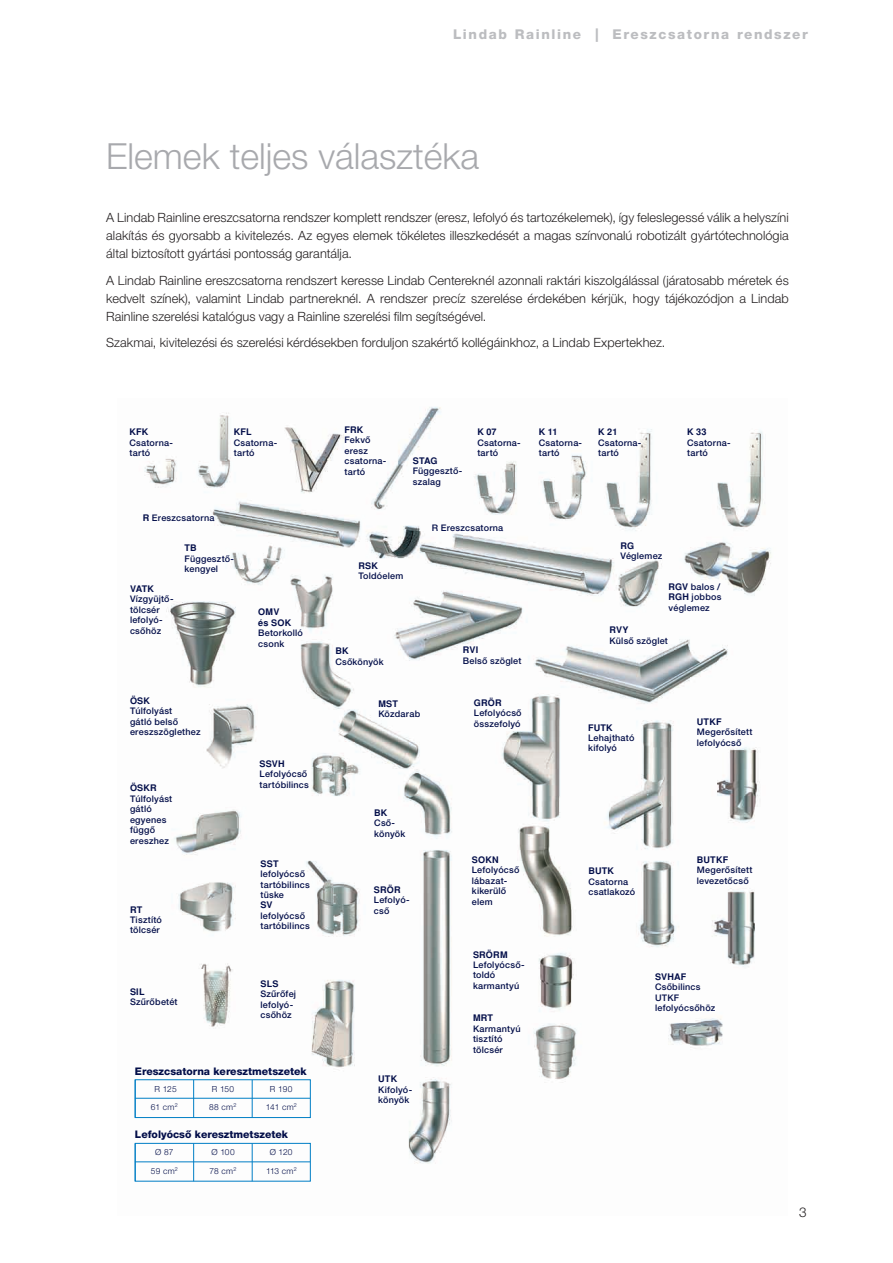
<style>
.page{position:relative;width:893px;height:1263px;background:#fff}
.page>*{position:absolute;margin:0;border:0;box-sizing:border-box;transform-origin:0 0}
.t1{font:300 36px "Helvetica Neue LT Pro";color:#a8a9ad}
.t2{font:800 13.5px "Helvetica Neue LT Pro";letter-spacing:.12em;color:#bcbdc0}
.t3{font:300 13.5px "Helvetica Neue LT Pro";color:#231f20}
.t4{font:300 12.75px/18px "Helvetica Neue LT Pro";letter-spacing:.005em;color:#231f20;text-align:justify}
.t5{font:10.5px "Helvetica H Heavy";color:#030e49}
.t6{font:9px/10.5px "Helvetica H Medium";letter-spacing:.025em;color:#030e49}
.t7{font:9px/10.5px "Helvetica H Bold";letter-spacing:.02em;color:#030e49}
.t8{font:8.4px "Helvetica H Light";letter-spacing:.01em;color:#030e49}
.s1{font-family:"Helvetica H Bold"}
</style>
<div class="page">
<img style="left:134px;top:407px;width:637px;height:775px">
<div style="left:135px;top:1079px;width:176px;height:39px;border:1px solid #007ec5"></div>
<hr style="left:135px;top:1098px;width:175px;height:1px;background:#007ec5">
<hr style="left:193px;top:1080px;width:1px;height:37px;background:#007ec5">
<hr style="left:252px;top:1080px;width:1px;height:37px;background:#007ec5">
<hr style="left:135px;top:1080px;width:1px;height:37px;background:#007ec5">
<div style="left:135px;top:1143px;width:176px;height:38px;border:1px solid #007ec5"></div>
<hr style="left:135px;top:1161px;width:175px;height:1px;background:#007ec5">
<hr style="left:193px;top:1143px;width:1px;height:38px;background:#007ec5">
<hr style="left:252px;top:1143px;width:1px;height:38px;background:#007ec5">
<hr style="left:135px;top:1143px;width:1px;height:38px;background:#007ec5">
<h2 class="t2" style="left:453px;top:27px;width:356px">Lindab Rainline | Ereszcsatorna rendszer</h2>
<h1 class="t1" style="left:106px;top:134px;width:374px">Elemek teljes választéka</h1>
<p class="t4" style="left:106px;top:209px;width:684px">A Lindab Rainline ereszcsatorna rendszer komplett rendszer (eresz, lefolyó és tartozékelemek), így feleslegessé válik a helyszíni alakítás és gyorsabb a kivitelezés. Az egyes elemek tökéletes illeszkedését a magas színvonalú robotizált gyártótechnológia által biztosított gyártási pontosság garantálja.</p>
<p class="t4" style="left:106px;top:271px;width:684px">A Lindab Rainline ereszcsatorna rendszert keresse Lindab Centereknél azonnali raktári kiszolgálással (járatosabb méretek és kedvelt színek), valamint Lindab partnereknél. A rendszer precíz szerelése érdekében kérjük, hogy tájékozódjon a Lindab Rainline szerelési katalógus vagy a Rainline szerelési film segítségével.</p>
<h3 class="t4" style="left:106px;top:334px;width:561px">Szakmai, kivitelezési és szerelési kérdésekben forduljon szakértő kollégáinkhoz, a Lindab Expertekhez.</h3>
<p class="t7" style="left:130px;top:427px;width:20px">KFK</p>
<p class="t6" style="left:130px;top:437px;width:45px">Csatorna&shy;tartó</p>
<p class="t7" style="left:234px;top:427px;width:19px">KFL</p>
<p class="t6" style="left:234px;top:437px;width:45px">Csatorna&shy;tartó</p>
<p class="t6" style="left:143px;top:513px;width:73px"><span class="s1">R</span> Ereszcsatorna</p>
<p class="t7" style="left:130px;top:583px;width:26px">VATK</p>
<p class="t6" style="left:130px;top:594px;width:45px">Vízgyüjtô&shy;tölcsér lefolyó&shy;csôhöz</p>
<p class="t7" style="left:185px;top:543px;width:14px">TB</p>
<p class="t6" style="left:185px;top:553px;width:51px">Függesztô&shy;kengyel</p>
<p class="t7" style="left:130px;top:695px;width:22px">ÖSK</p>
<p class="t6" style="left:130px;top:706px;width:72px">Túlfolyást<br>gátló belsô ereszszöglethez</p>
<p class="t7" style="left:258px;top:607px;width:34px">OMV és SOK</p>
<p class="t6" style="left:258px;top:628px;width:46px">Betorkolló csonk</p>
<p class="t7" style="left:260px;top:758px;width:27px">SSVH</p>
<p class="t6" style="left:260px;top:769px;width:49px">Lefolyócsô</p>
<p class="t7" style="left:130px;top:783px;width:28px">ÖSKR</p>
<p class="t6" style="left:260px;top:779px;width:51px">tartóbilincs</p>
<p class="t6" style="left:130px;top:793px;width:44px">Túlfolyást gátló egyenes függô ereszhez</p>
<p class="t7" style="left:130px;top:904px;width:14px">RT</p>
<p class="t6" style="left:130px;top:914px;width:33px">Tisztító tölcsér</p>
<p class="t7" style="left:130px;top:986px;width:16px">SIL</p>
<p class="t6" style="left:130px;top:997px;width:49px">Szûrôbetét</p>
<p class="t7" style="left:260px;top:858px;width:20px">SST</p>
<p class="t6" style="left:260px;top:868px;width:51px">lefolyócsô tartóbilincs tüske</p>
<p class="t7" style="left:260px;top:900px;width:14px">SV</p>
<p class="t6" style="left:260px;top:910px;width:51px">lefolyócsô tartóbilincs</p>
<p class="t7" style="left:260px;top:978px;width:20px">SLS</p>
<p class="t6" style="left:260px;top:989px;width:37px">Szûrôfej lefolyó&shy;csôhöz</p>
<p class="t5" style="left:135px;top:1066px;width:173px">Ereszcsatorna keresztmetszetek</p>
<p class="t8" style="left:151px;top:1102px;width:29px">61 cm<sup>2</sup></p>
<p class="t8" style="left:155px;top:1084px;width:24px">R 125</p>
<p class="t8" style="left:212px;top:1084px;width:24px">R 150</p>
<p class="t8" style="left:270px;top:1084px;width:24px">R 190</p>
<p class="t8" style="left:209px;top:1102px;width:29px">88 cm<sup>2</sup></p>
<p class="t8" style="left:266px;top:1102px;width:33px">141 cm<sup>2</sup></p>
<p class="t5" style="left:135px;top:1128px;width:155px">Lefolyócsô keresztmetszetek</p>
<p class="t8" style="left:209px;top:1166px;width:29px">78 cm<sup>2</sup></p>
<p class="t8" style="left:266px;top:1166px;width:32px">113 cm<sup>2</sup></p>
<p class="t8" style="left:155px;top:1147px;width:20px">Ø 87</p>
<p class="t8" style="left:211px;top:1147px;width:25px">Ø 100</p>
<p class="t8" style="left:270px;top:1147px;width:24px">Ø 120</p>
<p class="t8" style="left:151px;top:1166px;width:29px">59 cm<sup>2</sup></p>
<p class="t7" style="left:344px;top:424px;width:20px">FRK</p>
<p class="t6" style="left:344px;top:435px;width:43px">Fekvô eresz csatorna&shy;tartó</p>
<p class="t7" style="left:413px;top:455px;width:26px">STAG</p>
<p class="t6" style="left:413px;top:466px;width:51px">Függesztô&shy;szalag</p>
<p class="t7" style="left:477px;top:427px;width:21px">K 07</p>
<p class="t6" style="left:477px;top:437px;width:45px">Csatorna&shy;tartó</p>
<p class="t7" style="left:358px;top:560px;width:21px">RSK</p>
<p class="t6" style="left:358px;top:570px;width:47px">Toldóelem</p>
<p class="t6" style="left:432px;top:522px;width:73px">R Ereszcsatorna</p>
<p class="t7" style="left:335px;top:646px;width:15px">BK</p>
<p class="t6" style="left:335px;top:656px;width:50px">Csôkönyök</p>
<p class="t7" style="left:378px;top:698px;width:21px">MST</p>
<p class="t6" style="left:378px;top:709px;width:43px">Közdarab</p>
<p class="t7" style="left:463px;top:645px;width:17px">RVI</p>
<p class="t6" style="left:463px;top:655px;width:60px">Belsô szöglet</p>
<p class="t7" style="left:474px;top:697px;width:29px">GRÖR</p>
<p class="t6" style="left:474px;top:708px;width:49px">Lefolyócsô összefolyó</p>
<p class="t7" style="left:539px;top:427px;width:20px">K 11</p>
<p class="t6" style="left:539px;top:437px;width:45px">Csatorna&shy;tartó</p>
<p class="t7" style="left:598px;top:427px;width:21px">K 21</p>
<p class="t6" style="left:598px;top:437px;width:45px">Csatorna&shy;tartó</p>
<p class="t7" style="left:687px;top:427px;width:21px">K 33</p>
<p class="t6" style="left:687px;top:437px;width:45px">Csatorna&shy;tartó</p>
<p class="t7" style="left:620px;top:540px;width:15px">RG</p>
<p class="t6" style="left:620px;top:551px;width:43px">Véglemez</p>
<p class="t6" style="left:669px;top:581px;width:54px"><span class="s1">RGV</span> balos /<br><span class="s1">RGH</span> jobbos véglemez</p>
<p class="t7" style="left:610px;top:625px;width:21px">RVY</p>
<p class="t6" style="left:610px;top:635px;width:60px">Külsô szöglet</p>
<p class="t7" style="left:588px;top:722px;width:26px">FUTK</p>
<p class="t6" style="left:588px;top:732px;width:48px">Lehajtható kifolyó</p>
<p class="t7" style="left:697px;top:716px;width:26px">UTKF</p>
<p class="t6" style="left:697px;top:727px;width:57px">Megerôsített lefolyócsô</p>
<p class="t7" style="left:374px;top:807px;width:15px">BK</p>
<p class="t6" style="left:374px;top:818px;width:33px">Csô&shy;könyök</p>
<p class="t7" style="left:374px;top:884px;width:28px">SRÖR</p>
<p class="t6" style="left:374px;top:895px;width:37px">Lefolyó&shy;csô</p>
<p class="t7" style="left:378px;top:1074px;width:21px">UTK</p>
<p class="t6" style="left:378px;top:1084px;width:35px">Kifolyó&shy;könyök</p>
<p class="t7" style="left:472px;top:854px;width:28px">SOKN</p>
<p class="t6" style="left:472px;top:865px;width:49px">Lefolyócsô lábazat&shy;kikerülô elem</p>
<p class="t7" style="left:473px;top:949px;width:36px">SRÖRM</p>
<p class="t6" style="left:473px;top:959px;width:53px">Lefolyócsô&shy;toldó karmantyú</p>
<p class="t7" style="left:473px;top:1013px;width:22px">MRT</p>
<p class="t6" style="left:473px;top:1023px;width:49px">Karmantyú tisztító tölcsér</p>
<p class="t7" style="left:588px;top:866px;width:27px">BUTK</p>
<p class="t6" style="left:588px;top:876px;width:48px">Csatorna csatlakozó</p>
<p class="t7" style="left:697px;top:854px;width:33px">BUTKF</p>
<p class="t6" style="left:697px;top:865px;width:57px">Megerôsített levezetôcsô</p>
<p class="t7" style="left:655px;top:971px;width:33px">SVHAF</p>
<p class="t6" style="left:655px;top:982px;width:62px">Csôbilincs<br>UTKF lefolyócsôhöz</p>
<h2 class="t3" style="left:799px;top:1204px;width:9px">3</h2>
</div>
